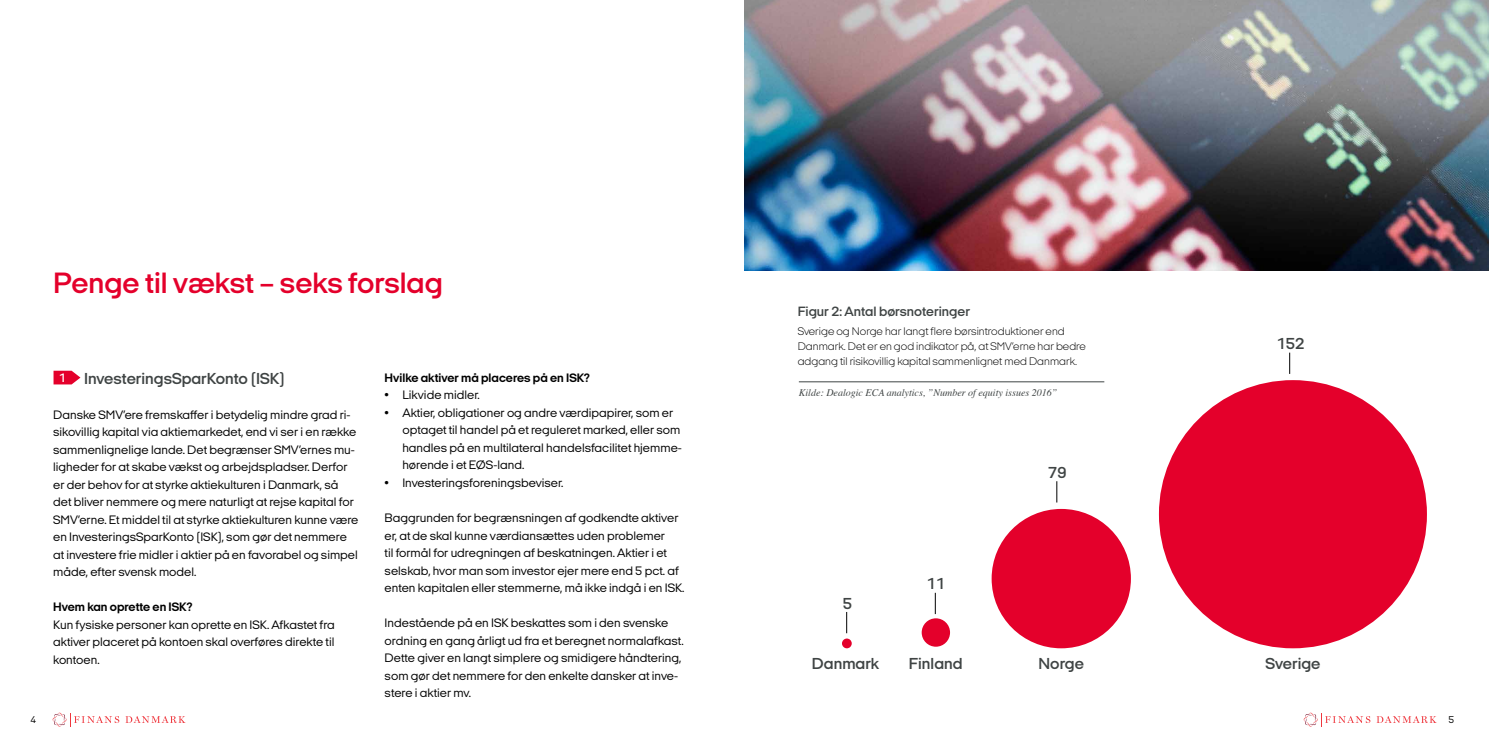
<style>
.page{position:relative;width:1489px;height:745px;background:#fff}
.page>*{position:absolute;margin:0;border:0;box-sizing:border-box;transform-origin:0 0}
.t1{font:600 30px "Italian Plate No 2 Expanded";color:#e4002b}
.t2{font:600 16.25px "Italian Plate No 2 Expanded";color:#3f4444}
.t3{font:600 13.75px "Italian Plate No 2 Expanded";color:#3f4444}
.t4{font:12.5px/17.5px "Italian Plate No 2 Expanded";color:#000}
.t5{font:700 12.5px "Italian Plate No 2 Expanded";color:#000}
.t6{font:600 12.5px "Italian Plate No 2 Expanded";color:#fff}
.t7{font:200 11.25px/15px "Italian Plate No 2 Expanded";color:#000}
.t8{font:italic 10px "Times";color:#3f4444}
.t9{font:10px "Italian Plate No 2 Expanded";color:#000}
</style>
<div class="page">
<svg style="left:53px;top:712px;width:66px;height:14px"></svg>
<svg style="left:125px;top:716px;width:60px;height:6px"></svg>
<svg style="left:1303px;top:712px;width:67px;height:14px"></svg>
<svg style="left:1376px;top:716px;width:60px;height:6px"></svg>
<svg style="left:54px;top:370px;width:26px;height:14px"></svg>
<img style="left:744px;top:0;width:744px;height:270px">
<div style="left:842px;top:638px;width:9px;height:10px;background:#e4002b;border-radius:50%"></div>
<div style="left:921px;top:618px;width:29px;height:28px;background:#e4002b;border-radius:50%"></div>
<div style="left:1158px;top:380px;width:268px;height:268px;background:#e4002b;border-radius:50%"></div>
<div style="left:991px;top:508px;width:139px;height:140px;background:#e4002b;border-radius:50%"></div>
<hr style="left:798px;top:381px;width:306px;height:1px;background:#3f4444">
<svg style="left:846px;top:612px;width:1px;height:20px"></svg>
<svg style="left:934px;top:593px;width:1px;height:20px"></svg>
<svg style="left:1056px;top:481px;width:1px;height:21px"></svg>
<svg style="left:1289px;top:352px;width:1px;height:21px"></svg>
<h1 class="t1" style="left:53px;top:266px;width:391px">Penge til vækst – seks forslag</h1>
<h2 class="t2" style="left:84px;top:369px;width:202px">InvesteringsSparKonto (ISK)</h2>
<p class="t4" style="left:53px;top:405px;width:307px">Danske SMV’ere fremskaffer i betydelig mindre grad ri&shy;sikovillig kapital via aktiemarkedet, end vi ser i en række sammenlignelige lande. Det begrænser SMV’ernes mu&shy;ligheder for at skabe vækst og arbejdspladser. Derfor er der behov for at styrke aktiekulturen i Danmark, så det bliver nemmere og mere naturligt at rejse kapital for SMV’erne. Et middel til at styrke aktiekulturen kunne være en InvesteringsSparKonto (ISK), som gør det nemmere at investere frie midler i aktier på en favorabel og simpel måde, efter svensk model.</p>
<p class="t5" style="left:53px;top:600px;width:141px">Hvem kan oprette en ISK?</p>
<p class="t4" style="left:53px;top:615px;width:283px;text-align:justify">Kun fysiske personer kan oprette en ISK. Afkastet fra aktiver placeret på kontoen skal overføres direkte til kontoen.</p>
<p class="t6" style="left:59px;top:371px;width:9px">1</p>
<p class="t5" style="left:384px;top:370px;width:207px">Hvilke aktiver må placeres på en ISK?</p>
<p class="t4" style="left:384px;top:386px;width:96px">• Likvide midler.</p>
<p class="t4" style="left:402px;top:403px;width:281px;text-indent:-18px">• Aktier, obligationer og andre værdipapirer, som er optaget til handel på et reguleret marked, eller som handles på en multilateral handelsfacilitet hjemme&shy;hørende i et EØS-land.</p>
<p class="t4" style="left:384px;top:473px;width:180px">• Investeringsforeningsbeviser.</p>
<p class="t4" style="left:384px;top:508px;width:301px">Baggrunden for begrænsningen af godkendte aktiver er, at de skal kunne værdiansættes uden problemer<br>til formål for udregningen af beskatningen. Aktier i et selskab, hvor man som investor ejer mere end 5 pct. af enten kapitalen eller stemmerne, må ikke indgå i en ISK.</p>
<p class="t4" style="left:384px;top:613px;width:300px">Indestående på en ISK beskattes som i den svenske ordning en gang årligt ud fra et beregnet normalafkast.<br>Dette giver en langt simplere og smidigere håndtering, som gør det nemmere for den enkelte dansker at inve&shy;stere i aktier mv.</p>
<p class="t3" style="left:797px;top:304px;width:174px">Figur 2: Antal børsnoteringer</p>
<p class="t7" style="left:797px;top:323px;width:290px">Sverige og Norge har langt flere børsintroduktioner end<br>Danmark. Det er en god indikator på, at SMV’erne har bedre adgang til risikovillig kapital sammenlignet med Danmark.</p>
<p class="t8" style="left:798px;top:384px;width:260px">Kilde: Dealogic ECA analytics, ”Number of equity issues 2016”</p>
<h2 class="t2" style="left:842px;top:594px;width:11px">5</h2>
<h2 class="t2" style="left:926px;top:574px;width:20px">11</h2>
<h2 class="t2" style="left:1048px;top:463px;width:20px">79</h2>
<h2 class="t2" style="left:1276px;top:335px;width:29px">152</h2>
<h2 class="t2" style="left:811px;top:653px;width:69px">Danmark</h2>
<h2 class="t2" style="left:908px;top:653px;width:55px">Finland</h2>
<h2 class="t2" style="left:1038px;top:653px;width:47px">Norge</h2>
<h2 class="t2" style="left:1265px;top:653px;width:57px">Sverige</h2>
<p class="t9" style="left:30px;top:713px;width:7px">4</p>
<p class="t9" style="left:1448px;top:713px;width:7px">5</p>
</div>
